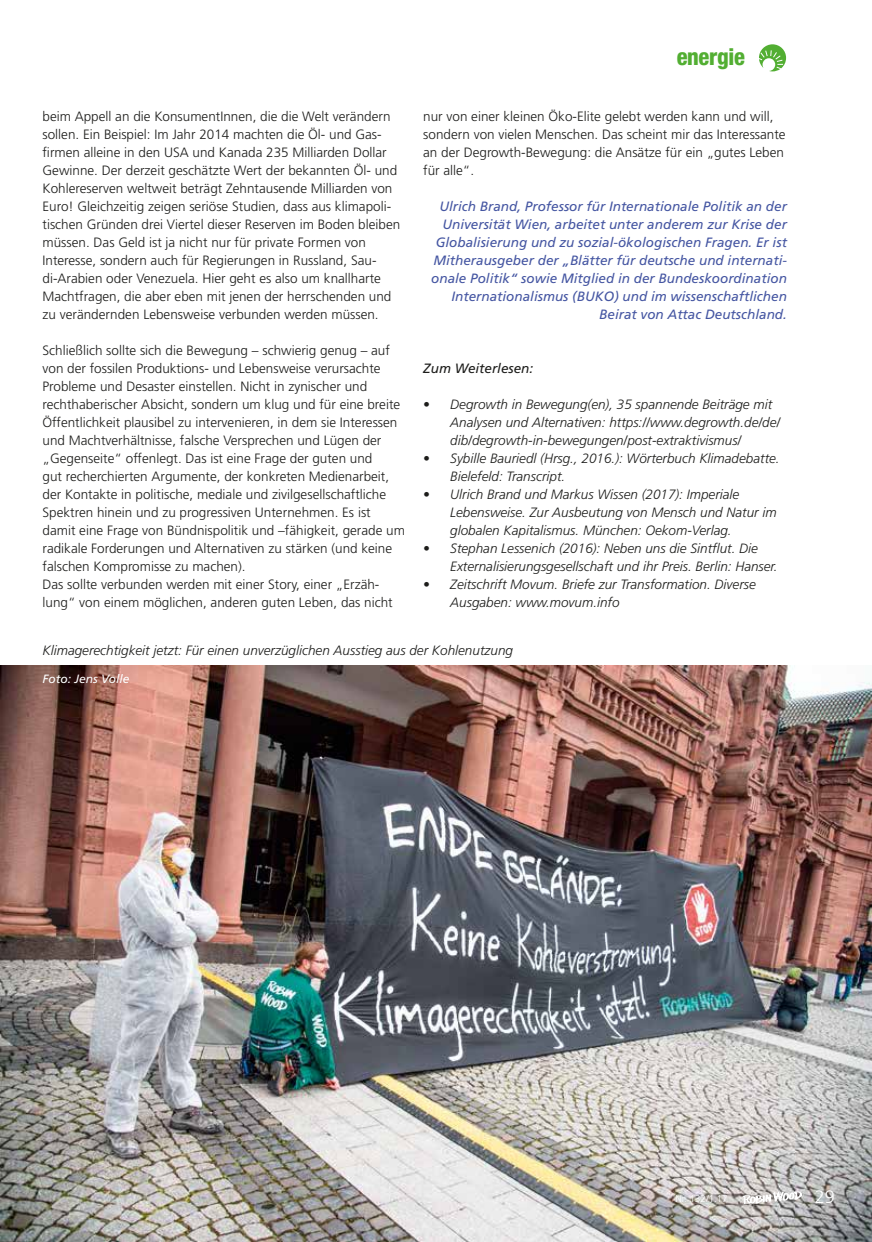
<style>
.page{position:relative;width:872px;height:1242px;background:#fff}
.page>*{position:absolute;margin:0;border:0;box-sizing:border-box;transform-origin:0 0}
.t1{font:800 condensed 23.25px "Helvetica Neue LT";letter-spacing:-.015em;color:#52ae32}
.t2{font:300 18px "Frutiger LT";color:#fff}
.t3{font:300 13.5px/18px "Frutiger LT";color:#1d1d1b}
.t4{font:italic 300 13.5px/18px "Frutiger LT";color:#1d1d1b}
.t5{font:italic 13.5px/18px "Frutiger LT";color:#4556a2;text-align:right}
.t6{font:italic 13.5px "Frutiger LT";color:#1d1d1b}
.t7{font:italic 12px "Frutiger LT";color:#fff}
.t8{font:300 9.75px "Frutiger LT";color:#fff}
</style>
<div class="page">
<img style="left:0;top:666px;width:872px;height:576px">
<svg style="left:759px;top:44px;width:27px;height:27px"></svg>
<img style="left:742px;top:1191px;width:60px;height:12px">
<p class="t3" style="left:43px;top:108px;width:359px">beim Appell an die KonsumentInnen, die die Welt verändern sollen. Ein Beispiel: Im Jahr 2014 machten die Öl- und Gas&shy;firmen alleine in den USA und Kanada 235 Milliarden Dollar Gewinne. Der derzeit geschätzte Wert der bekannten Öl- und Kohlereserven weltweit beträgt Zehntausende Milliarden von Euro! Gleichzeitig zeigen seriöse Studien, dass aus klimapoli&shy;tischen Gründen drei Viertel dieser Reserven im Boden bleiben müssen. Das Geld ist ja nicht nur für private Formen von Interesse, sondern auch für Regierungen in Russland, Sau&shy;di-Arabien oder Venezuela. Hier geht es also um knallharte Machtfragen, die aber eben mit jenen der herrschenden und zu verändernden Lebensweise verbunden werden müssen.</p>
<p class="t3" style="left:43px;top:342px;width:364px">Schließlich sollte sich die Bewegung – schwierig genug – auf von der fossilen Produktions- und Lebensweise verursachte Probleme und Desaster einstellen. Nicht in zynischer und rechthaberischer Absicht, sondern um klug und für eine breite Öffentlichkeit plausibel zu intervenieren, in dem sie Interessen und Machtverhältnisse, falsche Versprechen und Lügen der „Gegenseite“ offenlegt. Das ist eine Frage der guten und<br>gut recherchierten Argumente, der konkreten Medienarbeit, der Kontakte in politische, mediale und zivilgesellschaftliche Spektren hinein und zu progressiven Unternehmen. Es ist damit eine Frage von Bündnispolitik und –fähigkeit, gerade um radikale Forderungen und Alternativen zu stärken (und keine falschen Kompromisse zu machen).<br>Das sollte verbunden werden mit einer Story, einer „Erzäh&shy;lung“ von einem möglichen, anderen guten Leben, das nicht</p>
<h1 class="t1" style="left:676px;top:42px;width:70px">energie</h1>
<p class="t3" style="left:423px;top:108px;width:364px">nur von einer kleinen Öko-Elite gelebt werden kann und will, sondern von vielen Menschen. Das scheint mir das Interessante an der Degrowth-Bewegung: die Ansätze für ein „gutes Leben für alle“.</p>
<p class="t5" style="left:431px;top:198px;width:357px">Ulrich Brand, Professor für Internationale Politik an der Universität Wien, arbeitet unter anderem zur Krise der Globalisierung und zu sozial-ökologischen Fragen. Er ist Mitherausgeber der „Blätter für deutsche und internati&shy;onale Politik“ sowie Mitglied in der Bundeskoordination Internationalismus (BUKO) und im wissenschaftlichen Beirat von Attac Deutschland.</p>
<p class="t6" style="left:423px;top:361px;width:112px">Zum Weiterlesen:</p>
<p class="t4" style="left:450px;top:396px;width:331px;text-indent:-27px">• Degrowth in Bewegung(en), 35 spannende Beiträge mit<br>Analysen und Alternativen: https://www.degrowth.de/de/ dib/degrowth-in-bewegungen/post-extraktivismus/</p>
<p class="t4" style="left:450px;top:450px;width:331px;text-indent:-27px">• Sybille Bauriedl (Hrsg., 2016.): Wörterbuch Klimadebatte.<br>Bielefeld: Transcript.</p>
<p class="t4" style="left:450px;top:486px;width:328px;text-indent:-27px">• Ulrich Brand und Markus Wissen (2017): Imperiale<br>Lebensweise. Zur Ausbeutung von Mensch und Natur im globalen Kapitalismus. München: Oekom-Verlag.</p>
<p class="t4" style="left:450px;top:540px;width:329px;text-indent:-27px">• Stephan Lessenich (2016): Neben uns die Sintflut. Die<br>Externalisierungsgesellschaft und ihr Preis. Berlin: Hanser.</p>
<p class="t4" style="left:450px;top:576px;width:307px;text-indent:-27px">• Zeitschrift Movum. Briefe zur Transformation. Diverse<br>Ausgaben: www.movum.info</p>
<p class="t4" style="left:43px;top:641px;width:472px">Klimagerechtigkeit jetzt: Für einen unverzüglichen Ausstieg aus der Kohlenutzung</p>
<p class="t7" style="left:43px;top:671px;width:88px">Foto: Jens Volle</p>
<p class="t8" style="left:675px;top:1193px;width:54px">Nr. 132/1.17</p>
<h2 class="t2" style="left:815px;top:1186px;width:22px">29</h2>
</div>
